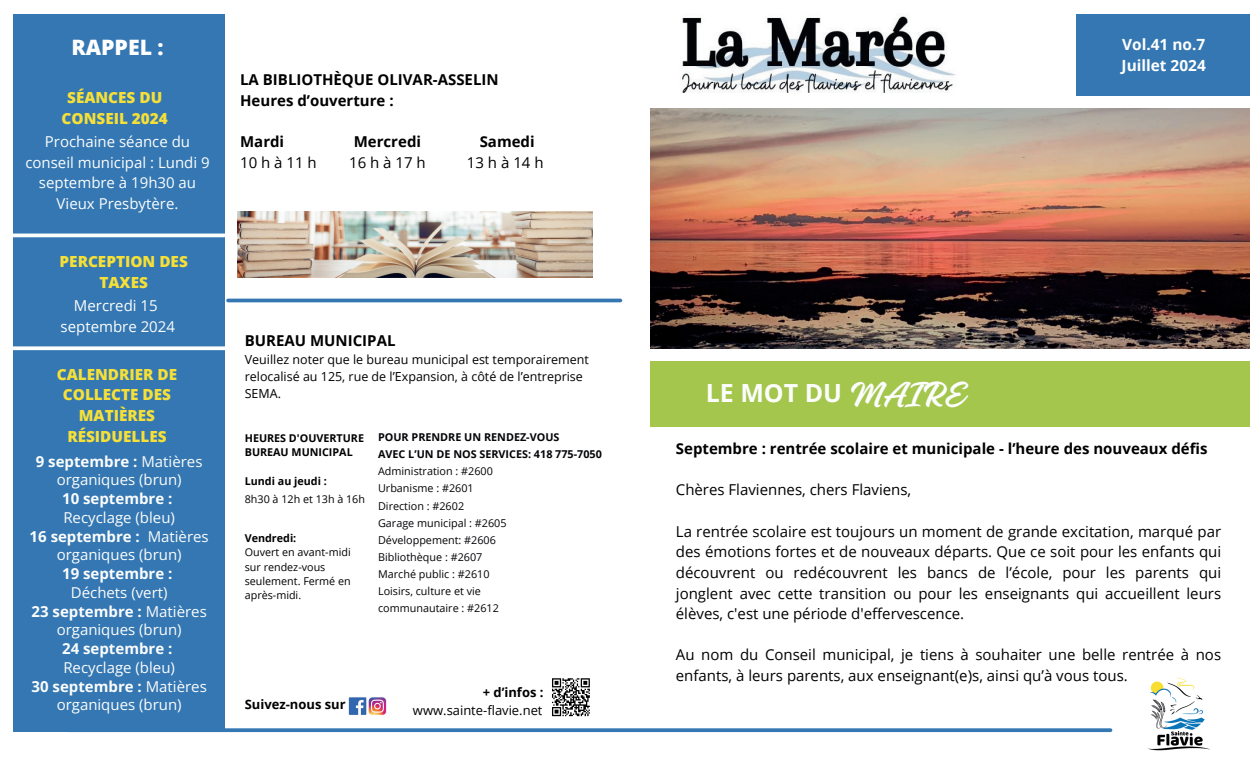
<style>
.page{position:relative;width:1260px;height:765px;background:#fff}
.page>*{position:absolute;margin:0;border:0;box-sizing:border-box;transform-origin:0 0}
.t1{font:700 25px "Open Sans";color:#fcfdfd}
.t2{font:800 21.25px "Open Sans";color:#fff}
.t3{font:800 15.38px/20.6px "Open Sans";color:#f6e038;text-align:center}
.t4{font:700 15.38px/21.5px "Open Sans";color:#fff}
.t5{font:15px/20.6px "Open Sans";color:#000;text-align:justify}
.t6{font:15px/18.8px "Open Sans";color:#fcfdfd;text-align:center}
.t7{font:700 15px/20.6px "Open Sans";color:#000}
.t8{font:700 15px "Open Sans";color:#fcfdfd}
.t9{font:700 13px "Open Sans";color:#000}
.t10{font:13px "Open Sans";color:#000}
.t11{font:12.5px/16.9px "Open Sans";color:#000}
.t12{font:10.75px/17.1px "Open Sans";color:#030407}
.t13{font:10.75px/14.4px "Open Sans";color:#000}
.t14{font:700 10.75px/17.1px "Open Sans";color:#030407}
.t15{font:700 10.75px/14.4px "Open Sans";color:#000}
.s1{font-weight:700}
.s2{font-family:"Anonymous";font-weight:400;font-size:37px}
</style>
<div class="page">
<div style="left:13px;top:14px;width:211px;height:718px;background:#3477b2"></div>
<div style="left:1076px;top:14px;width:173px;height:82px;background:#3477b2"></div>
<img style="left:682px;top:16px;width:274px;height:77px">
<svg style="left:224px;top:728px;width:887px;height:4px;fill:#3477b2"></svg>
<img style="left:348px;top:697px;width:39px;height:18px">
<img style="left:1148px;top:677px;width:62px;height:74px">
<svg style="left:552px;top:678px;width:38px;height:39px"></svg>
<img style="left:650px;top:108px;width:599px;height:240px">
<hr style="left:6px;top:234px;width:218px;height:3px;background:#fcfdfd">
<svg style="left:13px;top:346px;width:212px;height:4px"></svg>
<hr style="left:228px;top:299px;width:392px;height:3px;background:#3477b2">
<img style="left:238px;top:212px;width:354px;height:66px">
<div style="left:650px;top:361px;width:600px;height:66px;background:#a4c64d"></div>
<h2 class="t2" style="left:71px;top:31px;width:94px">RAPPEL :</h2>
<p class="t3" style="left:62px;top:86px;width:108px">SÉANCES DU<br>CONSEIL 2024</p>
<p class="t6" style="left:25px;top:131px;width:186px;line-height:20.6px">Prochaine séance du conseil municipal : Lundi 9 septembre à 19h30 au<br>Vieux Presbytère.</p>
<p class="t3" style="left:60px;top:251px;width:130px">PERCEPTION DES<br>TAXES</p>
<p class="t6" style="left:61px;top:295px;width:116px;line-height:20.6px">Mercredi 15 septembre 2024</p>
<p class="t3" style="left:57px;top:363px;width:122px">CALENDRIER DE<br>COLLECTE DES<br>MATIÈRES<br>RÉSIDUELLES</p>
<p class="t6" style="left:36px;top:451px;width:168px"><span class="s1">9 septembre :</span> Matières organiques (brun)</p>
<p class="t8" style="left:62px;top:488px;width:112px">10 septembre :</p>
<p class="t6" style="left:30px;top:508px;width:181px">Recyclage (bleu)<br><span class="s1">16 septembre :</span> Matières organiques (brun)</p>
<p class="t8" style="left:62px;top:563px;width:112px">19 septembre :</p>
<p class="t6" style="left:32px;top:583px;width:177px">Déchets (vert)<br><span class="s1">23 septembre :</span> Matières organiques (brun)</p>
<p class="t8" style="left:62px;top:638px;width:112px">24 septembre :</p>
<p class="t6" style="left:32px;top:658px;width:177px">Recyclage (bleu)<br><span class="s1">30 septembre :</span> Matières organiques (brun)</p>
<p class="t7" style="left:240px;top:69px;width:260px">LA BIBLIOTHÈQUE OLIVAR-ASSELIN<br>Heures d’ouverture :</p>
<p class="t7" style="left:240px;top:131px;width:46px">Mardi</p>
<p class="t5" style="left:240px;top:152px;width:78px">10 h à 11 h</p>
<p class="t7" style="left:354px;top:131px;width:69px">Mercredi</p>
<p class="t5" style="left:349px;top:151px;width:78px">16 h à 17 h</p>
<p class="t7" style="left:480px;top:131px;width:56px">Samedi</p>
<p class="t5" style="left:467px;top:151px;width:78px">13 h à 14 h</p>
<p class="t7" style="left:245px;top:330px;width:152px">BUREAU MUNICIPAL</p>
<p class="t11" style="left:245px;top:351px;width:346px">Veuillez noter que le bureau municipal est temporairement relocalisé au 125, rue de l’Expansion, à côté de l’entreprise<br>SEMA.</p>
<p class="t15" style="left:245px;top:430px;width:121px">HEURES D'OUVERTURE<br>BUREAU MUNICIPAL</p>
<p class="t15" style="left:245px;top:473px;width:84px">Lundi au jeudi :</p>
<p class="t13" style="left:245px;top:491px;width:122px">8h30 à 12h et 13h à 16h</p>
<p class="t15" style="left:245px;top:531px;width:53px">Vendredi:</p>
<p class="t13" style="left:245px;top:545px;width:108px">Ouvert en avant-midi sur rendez-vous seulement. Fermé en après-midi.</p>
<p class="t14" style="left:378px;top:428px;width:225px">POUR PRENDRE UN RENDEZ-VOUS<br>AVEC L’UN DE NOS SERVICES: 418 775-7050</p>
<p class="t12" style="left:378px;top:463px;width:130px">Administration : #2600<br>Urbanisme : #2601<br>Direction : #2602<br>Garage municipal : #2605<br>Développement: #2606<br>Bibliothèque : #2607<br>Marché public : #2610<br>Loisirs, culture et vie communautaire : #2612</p>
<p class="t9" style="left:245px;top:695px;width:102px">Suivez-nous sur</p>
<p class="t9" style="left:483px;top:683px;width:62px">+ d’infos :</p>
<p class="t10" style="left:413px;top:701px;width:131px">www.sainte-flavie.net</p>
<h1 class="t1" style="left:706px;top:376px;width:259px">LE MOT DU <span class="s2">MAIRE</span></h1>
<p class="t4" style="left:1122px;top:33px;width:86px">Vol.41 no.7<br>Juillet 2024</p>
<p class="t7" style="left:676px;top:438px;width:533px">Septembre : rentrée scolaire et municipale - l’heure des nouveaux défis</p>
<p class="t5" style="left:676px;top:479px;width:237px">Chères Flaviennes, chers Flaviens,</p>
<p class="t5" style="left:676px;top:521px;width:547px">La rentrée scolaire est toujours un moment de grande excitation, marqué par des émotions fortes et de nouveaux départs. Que ce soit pour les enfants qui découvrent ou redécouvrent les bancs de l’école, pour les parents qui jonglent avec cette transition ou pour les enseignants qui accueillent leurs élèves, c'est une période d'effervescence.</p>
<p class="t5" style="left:676px;top:644px;width:547px">Au nom du Conseil municipal, je tiens à souhaiter une belle rentrée à nos enfants, à leurs parents, aux enseignant(e)s, ainsi qu’à vous tous.</p>
</div>
